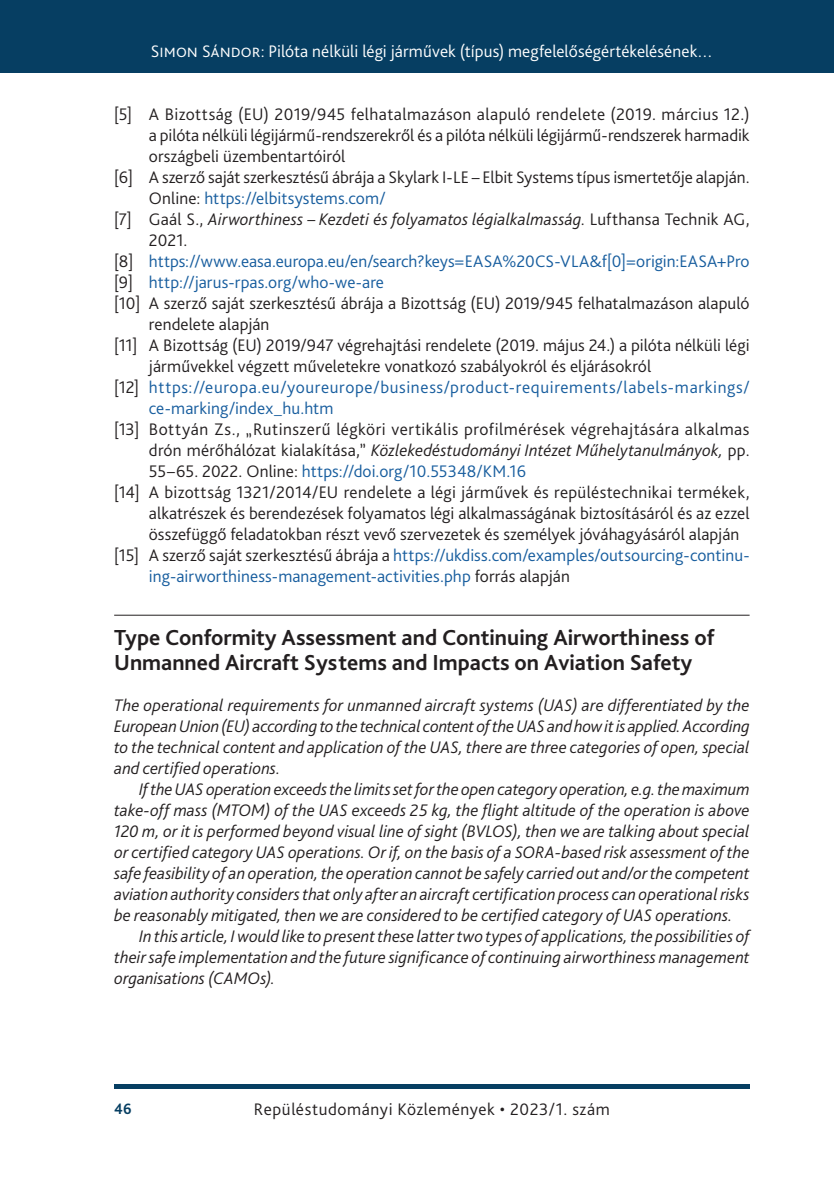
<style>
.page{position:relative;width:834px;height:1181px;background:#fff}
.page>*{position:absolute;margin:0;border:0;box-sizing:border-box;transform-origin:0 0}
._3_3_Abctract_angol_head{font:700 22.75px/24.5px "Bliss Pro";color:#231f20}
._3_4_Abstract_angol{font:italic 300 17.5px/21px "Bliss Pro";letter-spacing:.005em;color:#231f20;text-align:justify}
._6__Bibliography_item{font:300 17.5px/21px "Bliss Pro";letter-spacing:.005em;color:#231f20;text-align:justify}
._6__Bibliography_item-2{font:300 17.5px/21px "Bliss Pro";letter-spacing:.01em;color:#175d9e}
._6__Bibliography_item-3{font:italic 300 17.5px/21px "Bliss Pro";letter-spacing:.01em;color:#231f20}
.t1{font:300 17.5px "Bliss Pro";letter-spacing:.005em;color:#fff}
.t2{font:700 15.75px "Bliss Pro";color:#063e62;scale:.95 1}
.s1{color:#175d9e}
.s2{font-style:normal}
.s3{color:#231f20}
.s4{font-style:italic}
</style>
<div class="page">
<div style="left:0;top:0;width:833px;height:73px;background:#063e62"></div>
<hr style="left:833px;top:0;width:1px;height:73px;background:#063e62">
<div style="left:114px;top:1084px;width:635px;height:5px;background:#063e62"></div>
<hr style="left:114px;top:615px;width:635px;height:1px;background:#231f20">
<p class="t1" style="left:151px;top:41px;width:563px">Simon Sándor: Pilóta nélküli légi járművek (típus) megfelelőségértékelésének…</p>
<p class="_6__Bibliography_item" style="left:149px;top:103px;width:602px;text-indent:-35px">[5] A Bizottság (EU) 2019/945 felhatalmazáson alapuló rendelete (2019. március 12.) a pilóta nélküli légijármű-rendszerekről és a pilóta nélküli légijármű-rendszerek harmadik országbeli üzembentartóiról</p>
<p class="_6__Bibliography_item" style="left:149px;top:166px;width:602px;text-indent:-35px">[6] A szerző saját szerkesztésű ábrája a Skylark I-LE – Elbit Systems típus ismertetője alapján.<br>Online: <span class="s1">https://elbitsystems.com/</span></p>
<p class="_6__Bibliography_item-3" style="left:149px;top:208px;width:602px;text-indent:-35px"><span class="s2">[7] Gaál S.,</span> Airworthiness – Kezdeti és folyamatos légialkalmasság. <span class="s2">Lufthansa Technik AG,<br>2021.</span></p>
<p class="_6__Bibliography_item-2" style="left:114px;top:250px;width:636px"><span class="s3">[8]</span> https://www.easa.europa.eu/en/search?keys=EASA%20CS-VLA&amp;f[0]=origin:EASA+Pro</p>
<p class="_6__Bibliography_item-2" style="left:114px;top:271px;width:271px"><span class="s3">[9]</span> http://jarus-rpas.org/who-we-are</p>
<p class="_6__Bibliography_item" style="left:149px;top:292px;width:602px;text-indent:-35px">[10] A szerző saját szerkesztésű ábrája a Bizottság (EU) 2019/945 felhatalmazáson alapuló rendelete alapján</p>
<p class="_6__Bibliography_item" style="left:149px;top:334px;width:602px;text-indent:-35px">[11] A Bizottság (EU) 2019/947 végrehajtási rendelete (2019. május 24.) a pilóta nélküli légi járművekkel végzett műveletekre vonatkozó szabályokról és eljárásokról</p>
<p class="_6__Bibliography_item-2" style="left:149px;top:376px;width:602px;text-indent:-35px"><span class="s3">[12]</span> https://europa.eu/youreurope/business/product-requirements/labels-markings/ ce-marking/index_hu.htm</p>
<p class="_6__Bibliography_item" style="left:149px;top:418px;width:602px;text-indent:-35px">[13] Bottyán Zs., „Rutinszerű légköri vertikális profilmérések végrehajtására alkalmas drón mérőhálózat kialakítása,” <span class="s4">Közlekedéstudományi Intézet Műhelytanulmányok,</span> pp.<br>55–65. 2022. Online: <span class="s1">https://doi.org/10.55348/KM.16</span></p>
<p class="_6__Bibliography_item" style="left:149px;top:481px;width:602px;text-indent:-35px">[14] A bizottság 1321/2014/EU rendelete a légi járművek és repüléstechnikai termékek, alkatrészek és berendezések folyamatos légi alkalmasságának biztosításáról és az ezzel összefüggő feladatokban részt vevő szervezetek és személyek jóváhagyásáról alapján</p>
<p class="_6__Bibliography_item-2" style="left:149px;top:544px;width:602px;text-indent:-35px"><span class="s3">[15] A szerző saját szerkesztésű ábrája a</span> https://ukdiss.com/examples/outsourcing-continu&shy;ing-airworthiness-management-activities.php <span class="s3">forrás alapján</span></p>
<p class="_3_3_Abctract_angol_head" style="left:114px;top:625px;width:601px">Type Conformity Assessment and Continuing Airworthiness of<br>Unmanned Aircraft Systems and Impacts on Aviation Safety</p>
<p class="_3_4_Abstract_angol" style="left:114px;top:694px;width:637px">The operational requirements for unmanned aircraft systems (UAS) are differentiated by the European Union (EU) according to the technical content of the UAS and how it is applied. According to the technical content and application of the UAS, there are three categories of open, special and certified operations.</p>
<p class="_3_4_Abstract_angol" style="left:114px;top:778px;width:637px;text-indent:25px">If the UAS operation exceeds the limits set for the open category operation, e.g. the maximum take-off mass (MTOM) of the UAS exceeds 25 kg, the flight altitude of the operation is above 120 m, or it is performed beyond visual line of sight (BVLOS), then we are talking about special or certified category UAS operations. Or if, on the basis of a SORA-based risk assessment of the safe feasibility of an operation, the operation cannot be safely carried out and/or the competent aviation authority considers that only after an aircraft certification process can operational risks be reasonably mitigated, then we are considered to be certified category of UAS operations.</p>
<p class="_3_4_Abstract_angol" style="left:114px;top:925px;width:637px;text-indent:25px">In this article, I would like to present these latter two types of applications, the possibilities of their safe implementation and the future significance of continuing airworthiness management organisations (CAMOs).</p>
<p class="t2" style="left:114px;top:1099px;width:20px">46</p>
<p class="_6__Bibliography_item" style="left:254px;top:1098px;width:357px">Repüléstudományi Közlemények • 2023/1. szám</p>
</div>
